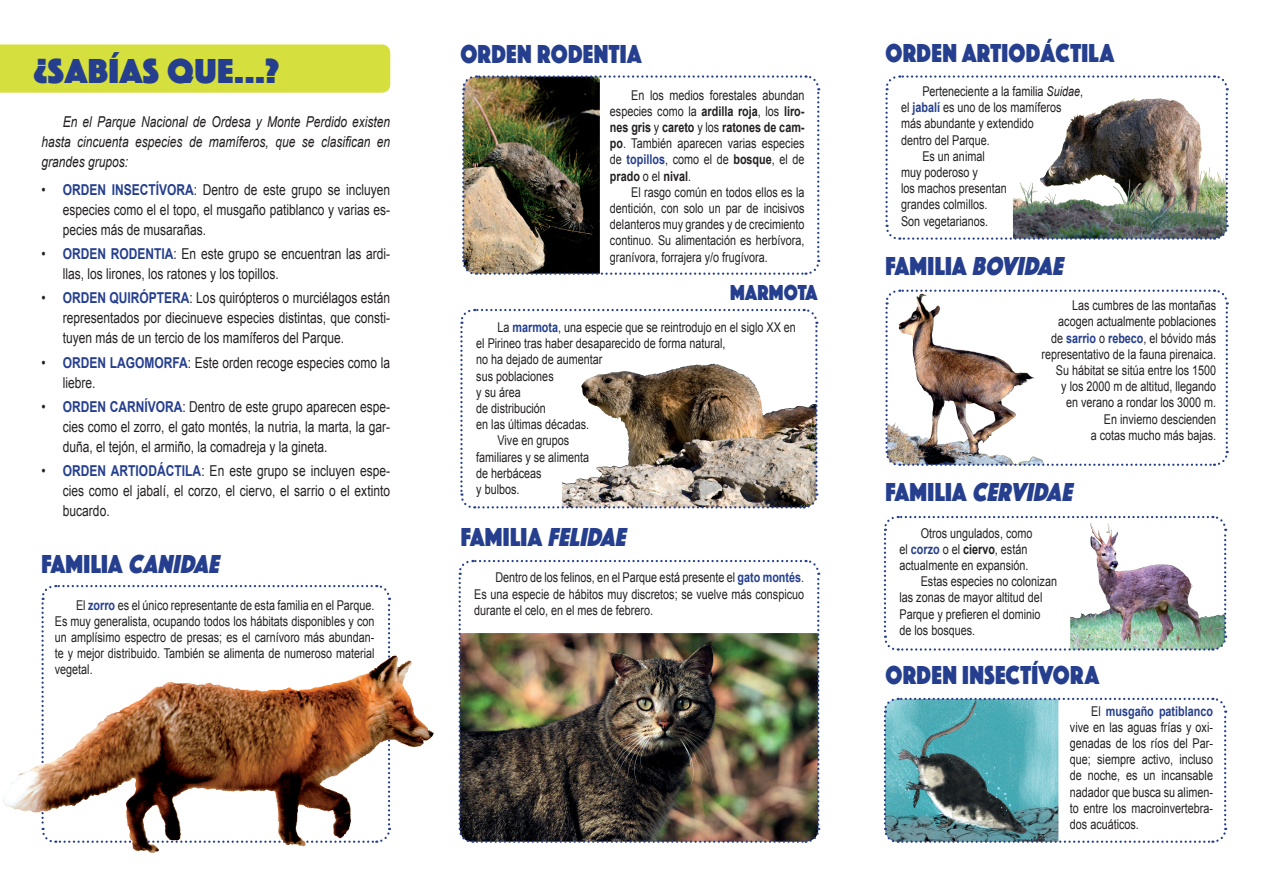
<style>
.page{position:relative;width:1263px;height:893px;background:#fff}
.page>*{position:absolute;margin:0;border:0;box-sizing:border-box;transform-origin:0 0}
.t1{font:36px "Phosphate Solid";letter-spacing:.015em;color:#253f8e}
.t2{font:27px "Phosphate Solid";letter-spacing:.015em;color:#253f8e;scale:.85 1}
.t3{font:italic 27px "Phosphate Solid";color:#253f8e;scale:.85 1}
.t4{font:22.5px "Phosphate Solid";letter-spacing:.015em;color:#253f8e;scale:.85 1}
.t5{font:15px/20px "Arial";color:#231f20;text-align:justify;scale:.8 1}
.t6{font:italic 15px/20px "Arial";color:#231f20;text-align:justify;scale:.8 1}
.t7{font:13.5px/16.2px "Arial";color:#231f20;text-align:justify;scale:.8 1}
.s1{font-weight:700;color:#253f8e}
.s2{font-style:italic}
.s3{font-weight:700}
.s4{font-style:normal}
</style>
<div class="page">
<svg style="left:883px;top:697px;width:344px;height:146px"></svg>
<div style="left:0;top:44px;width:390px;height:49px;background:#d5df3e"></div>
<svg style="left:40px;top:585px;width:351px;height:259px"></svg>
<img style="left:885px;top:75px;width:344px;height:165px">
<img style="left:205px;top:655px;width:189px;height:37px">
<img style="left:460px;top:308px;width:359px;height:201px">
<img style="left:462px;top:75px;width:359px;height:200px">
<svg style="left:885px;top:289px;width:344px;height:177px"></svg>
<img style="left:883px;top:515px;width:344px;height:136px">
<img style="left:458px;top:559px;width:363px;height:284px">
<h1 class="t1" style="left:34px;top:45px;width:247px">¿SABÍAS QUE...?</h1>
<p class="t6" style="left:41px;top:112px;width:437px;text-indent:21px">En el Parque Nacional de Ordesa y Monte Perdido existen hasta cincuenta especies de mamíferos, que se clasifican en grandes grupos:</p>
<p class="t5" style="left:63px;top:180px;width:411px;text-indent:-21px">• <span class="s1">ORDEN INSECTÍVORA</span>: Dentro de este grupo se incluyen especies como el el topo, el musgaño patiblanco y varias es&shy;pecies más de musarañas.</p>
<p class="t5" style="left:63px;top:244px;width:411px;text-indent:-21px">• <span class="s1">ORDEN RODENTIA</span>: En este grupo se encuentran las ardi&shy;llas, los lirones, los ratones y los topillos.</p>
<p class="t5" style="left:63px;top:288px;width:411px;text-indent:-21px">• <span class="s1">ORDEN QUIRÓPTERA</span>: Los quirópteros o murciélagos están representados por diecinueve especies distintas, que consti&shy;tuyen más de un tercio de los mamíferos del Parque.</p>
<p class="t5" style="left:63px;top:352px;width:411px;text-indent:-21px">• <span class="s1">ORDEN LAGOMORFA</span>: Este orden recoge especies como la liebre.</p>
<p class="t5" style="left:63px;top:397px;width:411px;text-indent:-21px">• <span class="s1">ORDEN CARNÍVORA</span>: Dentro de este grupo aparecen espe&shy;cies como el zorro, el gato montés, la nutria, la marta, la gar&shy;duña, el tejón, el armiño, la comadreja y la gineta.</p>
<p class="t5" style="left:63px;top:461px;width:411px;text-indent:-21px">• <span class="s1">ORDEN ARTIODÁCTILA</span>: En este grupo se incluyen espe&shy;cies como el jabalí, el corzo, el ciervo, el sarrio o el extinto bucardo.</p>
<h2 class="t2" style="left:41px;top:545px;width:218px">FAMILIA <span class="s2">CANIDAE</span></h2>
<p class="t7" style="left:55px;top:597px;width:401px;text-indent:21px">El <span class="s1">zorro</span> es el único representante de esta familia en el Parque.<br>Es muy generalista, ocupando todos los hábitats disponibles y con un amplísimo espectro de presas; es el carnívoro más abundan&shy;te y mejor distribuido. También se alimenta de numeroso material vegetal.</p>
<h2 class="t2" style="left:460px;top:34px;width:215px">ORDEN RODENTIA</h2>
<p class="t7" style="left:610px;top:87px;width:245px;text-indent:21px">En los medios forestales abundan especies como la <span class="s3">ardilla roja</span>, los <span class="s3">liro&shy;nes gris</span> y <span class="s3">careto</span> y los <span class="s3">ratones de cam&shy;po</span>. También aparecen varias especies de <span class="s1">topillos</span>, como el de <span class="s3">bosque</span>, el de <span class="s3">prado</span> o el <span class="s3">nival</span>.</p>
<p class="t7" style="left:610px;top:184px;width:245px;text-indent:21px">El rasgo común en todos ellos es la dentición, con solo un par de incisivos delanteros muy grandes y de crecimiento continuo. Su alimentación es herbívora, granívora, forrajera y/o frugívora.</p>
<h3 class="t4" style="left:730px;top:277px;width:104px">MARMOTA</h3>
<p class="t7" style="left:497px;top:319px;width:374px">La <span class="s1">marmota</span>, una especie que se reintrodujo en el siglo XX en</p>
<p class="t7" style="left:476px;top:335px;width:313px">el Pirineo tras haber desaparecido de forma natural,</p>
<p class="t7" style="left:476px;top:352px;width:159px">no ha dejado de aumentar</p>
<p class="t7" style="left:476px;top:368px;width:98px">sus poblaciones</p>
<p class="t7" style="left:476px;top:384px;width:57px">y su área</p>
<p class="t7" style="left:476px;top:400px;width:89px">de distribución</p>
<p class="t7" style="left:476px;top:416px;width:143px">en las últimas décadas.</p>
<p class="t7" style="left:497px;top:433px;width:91px">Vive en grupos</p>
<p class="t7" style="left:476px;top:449px;width:143px">familiares y se alimenta</p>
<p class="t7" style="left:476px;top:465px;width:83px">de herbáceas</p>
<p class="t7" style="left:476px;top:481px;width:56px">y bulbos.</p>
<h2 class="t2" style="left:461px;top:518px;width:203px">FA M I L I A <span class="s2">FELIDAE</span></h2>
<p class="t7" style="left:474px;top:570px;width:414px;text-indent:21px">Dentro de los felinos, en el Parque está presente el <span class="s1">gato montés</span>.<br>Es una especie de hábitos muy discretos; se vuelve más conspicuo durante el celo, en el mes de febrero.</p>
<h2 class="t2" style="left:885px;top:34px;width:18px">ORDEN</h2>
<h2 class="t2" style="left:962px;top:34px;width:17px">ARTIOD</h2>
<h2 class="t2" style="left:1041px;top:34px;width:72px">ÁCTILA</h2>
<p class="t7" style="left:922px;top:83px;width:203px">Perteneciente a la familia <span class="s2">Suidae</span>,</p>
<p class="t7" style="left:901px;top:100px;width:202px">el <span class="s1">jabalí</span> es uno de los mamíferos</p>
<p class="t7" style="left:901px;top:116px;width:167px">más abundante y extendido</p>
<p class="t7" style="left:901px;top:132px;width:113px">dentro del Parque.</p>
<p class="t7" style="left:922px;top:148px;width:80px">Es un animal</p>
<p class="t7" style="left:901px;top:164px;width:98px">muy poderoso y</p>
<p class="t7" style="left:901px;top:181px;width:134px">los machos presentan</p>
<p class="t7" style="left:901px;top:197px;width:110px">grandes colmillos.</p>
<p class="t7" style="left:901px;top:213px;width:110px">Son vegetarianos.</p>
<h2 class="t2" style="left:885px;top:247px;width:217px">FA M I L I A <span class="s2">BOVIDAE</span></h2>
<p class="t7" style="left:1041px;top:298px;width:220px;text-align:right">Las cumbres de las montañas acogen actualmente poblaciones<br>de <span class="s1">sarrio</span> o <span class="s1">rebeco</span>, el bóvido más representativo de la fauna pirenaica.<br>Su hábitat se sitúa entre los 1500<br>y los 2000 m de altitud, llegando<br>en verano a rondar los 3000 m.<br>En invierno descienden<br>a cotas mucho más bajas.</p>
<h2 class="t3" style="left:885px;top:472px;width:228px"><span class="s4">FA M I L I A</span> CERVIDAE</h2>
<p class="t7" style="left:921px;top:525px;width:141px">Otros ungulados, como</p>
<p class="t7" style="left:899px;top:541px;width:161px">el <span class="s1">corzo</span> o el <span class="s3">ciervo</span>, están</p>
<p class="t7" style="left:899px;top:557px;width:163px">actualmente en expansión.</p>
<p class="t7" style="left:921px;top:574px;width:172px">Estas especies no colonizan</p>
<p class="t7" style="left:899px;top:590px;width:180px">las zonas de mayor altitud del</p>
<p class="t7" style="left:899px;top:606px;width:178px">Parque y prefieren el dominio</p>
<p class="t7" style="left:899px;top:622px;width:96px">de los bosques.</p>
<h2 class="t2" style="left:885px;top:656px;width:253px">ORDEN INSECTÍVORA</h2>
<p class="t7" style="left:1070px;top:703px;width:180px;text-indent:21px">El <span class="s1">musgaño patiblanco </span>vive en las aguas frías y oxi&shy;genadas de los ríos del Par&shy;que; siempre activo, incluso de noche, es un incansable nadador que busca su alimen&shy;to entre los macroinvertebra&shy;dos acuáticos.</p>
</div>
